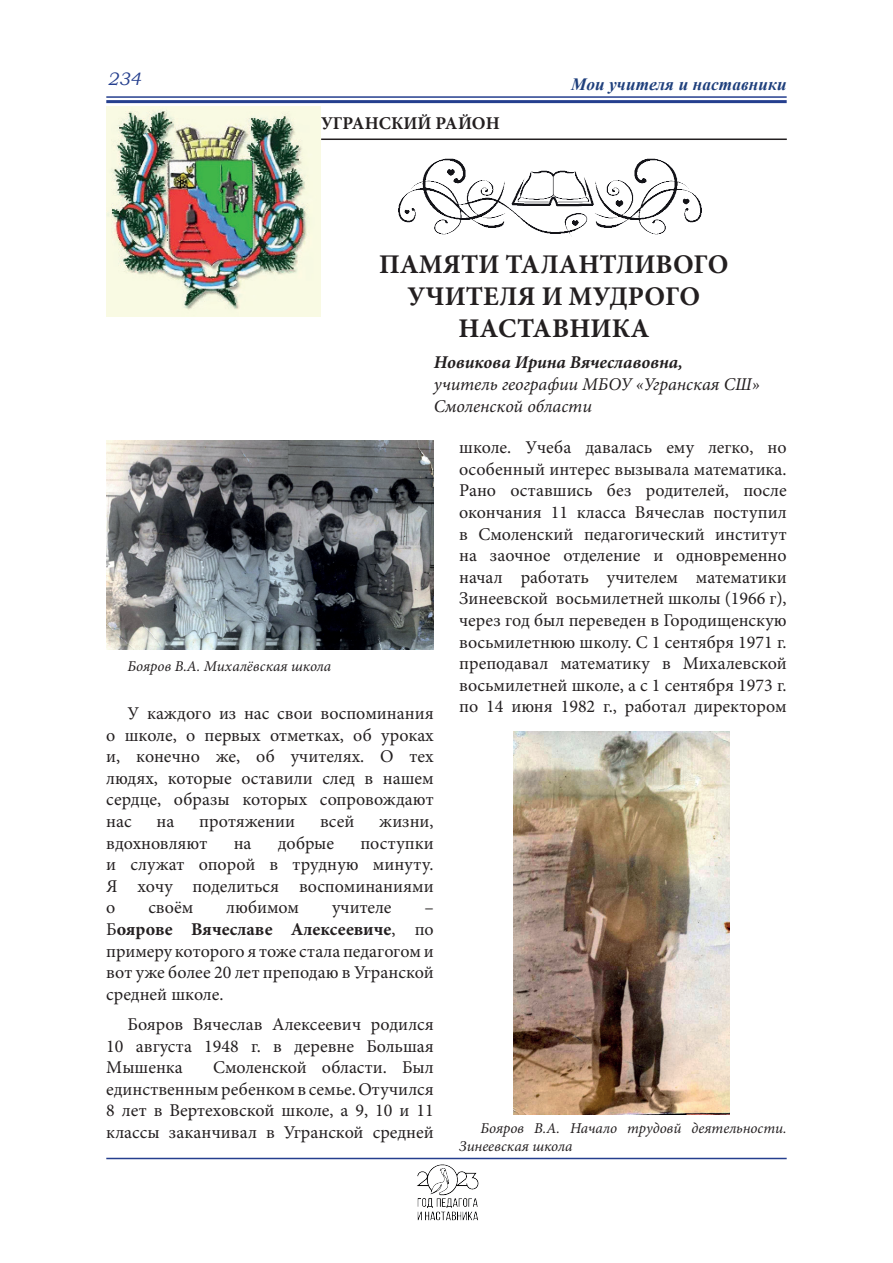
<style>
.page{position:relative;width:893px;height:1263px;background:#fff}
.page>*{position:absolute;margin:0;border:0;box-sizing:border-box;transform-origin:0 0}
.t1{font:700 27px/32.4px "Minion Pro";color:#231f20;text-align:center}
.t2{font:18px/21.6px "Minion Pro";color:#231f20;text-align:justify}
.t3{font:italic 18px/21.6px "Minion Pro";color:#231f20}
.t4{font:italic 700 18px "Minion Pro";color:#231f20}
.t5{font:700 18px "Minion Pro";color:#231f20}
.t6{font:italic 18px "Bookman Old Style";color:#253f8e}
.t7{font:italic 700 17.25px "Times New Roman";letter-spacing:.005em;color:#1e3f7c}
.t8{font:italic 15px/18px "Minion Pro";color:#231f20}
.s1{font-weight:700}
</style>
<div class="page">
<hr style="left:106px;top:96px;width:681px;height:2px;background:#253f8e">
<hr style="left:106px;top:100px;width:681px;height:3px;background:#253f8e">
<img style="left:383px;top:1159px;width:127px;height:62px">
<hr style="left:106px;top:1158px;width:681px;height:1px;background:#253f8e">
<img style="left:106px;top:106px;width:214px;height:211px">
<img style="left:513px;top:731px;width:216px;height:383px">
<img style="left:106px;top:440px;width:328px;height:209px">
<img style="left:399px;top:158px;width:303px;height:77px">
<hr style="left:321px;top:139px;width:466px;height:1px;background:#231f20">
<p class="t6" style="left:108px;top:66px;width:35px">234</p>
<p class="t7" style="left:571px;top:72px;width:217px">Мои учителя и наставники</p>
<p class="t5" style="left:321px;top:111px;width:180px">УГРАНСКИЙ РАЙОН</p>
<h1 class="t1" style="left:379px;top:247px;width:351px">ПАМЯТИ ТАЛАНТЛИВОГО<br>УЧИТЕЛЯ И МУДРОГО<br>НАСТАВНИКА</h1>
<p class="t4" style="left:434px;top:350px;width:251px">Новикова Ирина Вячеславовна,</p>
<p class="t3" style="left:434px;top:373px;width:327px">учитель географии МБОУ «Угранская СШ»<br>Смоленской области</p>
<p class="t8" style="left:128px;top:658px;width:205px">Бояров В.А. Михалёвская школа</p>
<p class="t2" style="left:106px;top:702px;width:329px;text-indent:21px">У каждого из нас свои воспоминания о школе, о первых отметках, об уроках и, конечно же, об учителях. О тех людях, которые оставили след в нашем сердце, образы которых сопровождают нас</p>
<p class="t2" style="left:157px;top:810px;width:19px">на</p>
<p class="t2" style="left:199px;top:810px;width:97px">протяжении</p>
<p class="t2" style="left:320px;top:810px;width:36px">всей</p>
<p class="t2" style="left:379px;top:810px;width:56px">жизни,</p>
<p class="t2" style="left:106px;top:832px;width:102px">вдохновляют</p>
<p class="t2" style="left:234px;top:832px;width:19px">на</p>
<p class="t2" style="left:278px;top:832px;width:58px">добрые</p>
<p class="t2" style="left:106px;top:832px;width:329px;text-indent:254px">поступки и служат опорой в трудную минуту.<br>Я хочу поделиться воспоминаниями о</p>
<p class="t2" style="left:148px;top:897px;width:47px">своём</p>
<p class="t2" style="left:226px;top:897px;width:74px">любимом</p>
<p class="t2" style="left:332px;top:897px;width:61px">учителе</p>
<p class="t2" style="left:106px;top:897px;width:329px;text-indent:318px">– Б<span class="s1">оярове Вячеславе Алексеевиче</span>, по примеру которого я тоже стала педагогом и вот уже более 20 лет преподаю в Угранской средней школе.</p>
<p class="t2" style="left:106px;top:1013px;width:329px;text-indent:21px">Бояров Вячеслав Алексеевич родился 10 августа 1948 г. в деревне Большая Мышенка</p>
<p class="t2" style="left:106px;top:1057px;width:329px;text-indent:107px">Смоленской области. Был единственным ребенком в семье. Отучился 8 лет в Вертеховской школе, а 9, 10 и 11 классы заканчивал в Угранской средней</p>
<p class="t2" style="left:459px;top:437px;width:329px">школе. Учеба давалась ему легко, но особенный интерес вызывала математика.<br>Рано оставшись без родителей, после окончания 11 класса Вячеслав поступил в Смоленский педагогический институт на заочное отделение и одновременно начал работать учителем математики Зинеевской восьмилетней школы (1966 г), через год был переведен в Городищенскую восьмилетнюю школу. С 1 сентября 1971 г. преподавал математику в Михалевской восьмилетней школе, а с 1 сентября 1973 г. по 14 июня 1982 г., работал директором</p>
<p class="t8" style="left:459px;top:1119px;width:329px;text-indent:21px">Бояров В.А. Начало трудовй деятельности.<br>Зинеевская школа</p>
</div>
